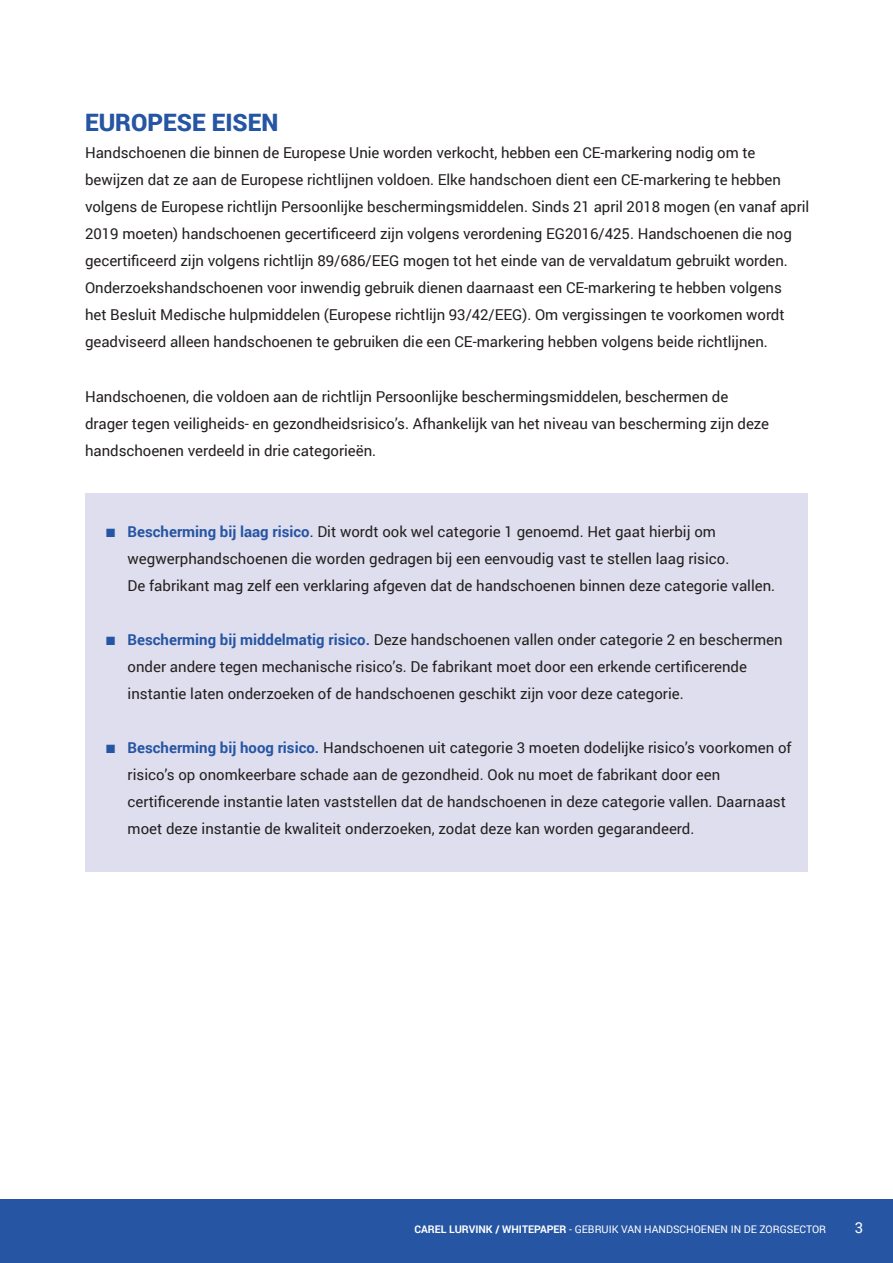
<style>
.page{position:relative;width:893px;height:1263px;background:#fff}
.page>*{position:absolute;margin:0;border:0;box-sizing:border-box;transform-origin:0 0}
.t1{font:900 24px "Roboto";color:#2655a3}
.t2{font:15px/27px "Roboto";letter-spacing:-.005em;color:#241f1f}
.t3{font:15px "Roboto";color:#fff}
.t4{font:10.5px "Roboto";color:#fff}
.s1{color:#2655a3}
.s2{font-weight:700;color:#2655a3}
.s3{font-weight:700}
</style>
<div class="page">
<div style="left:0;top:1199px;width:893px;height:64px;background:#2655a3"></div>
<div style="left:85px;top:494px;width:723px;height:378px;background:#dedeee"></div>
<h1 class="t1" style="left:85px;top:106px;width:195px">EUROPESE EISEN</h1>
<p class="t2" style="left:85px;top:139px;width:726px">Handschoenen die binnen de Europese Unie worden verkocht, hebben een CE-markering nodig om te bewijzen dat ze aan de Europese richtlijnen voldoen. Elke handschoen dient een CE-markering te hebben volgens de Europese richtlijn Persoonlijke beschermingsmiddelen. Sinds 21 april 2018 mogen (en vanaf april 2019 moeten) handschoenen gecertificeerd zijn volgens verordening EG2016/425. Handschoenen die nog gecertificeerd zijn volgens richtlijn 89/686/EEG mogen tot het einde van de vervaldatum gebruikt worden.<br>Onderzoekshandschoenen voor inwendig gebruik dienen daarnaast een CE-markering te hebben volgens<br>het Besluit Medische hulpmiddelen (Europese richtlijn 93/42/EEG). Om vergissingen te voorkomen wordt geadviseerd alleen handschoenen te gebruiken die een CE-markering hebben volgens beide richtlijnen.</p>
<p class="t2" style="left:85px;top:382px;width:686px">Handschoenen, die voldoen aan de richtlijn Persoonlijke beschermingsmiddelen, beschermen de drager tegen veiligheids- en gezondheidsrisico’s. Afhankelijk van het niveau van bescherming zijn deze handschoenen verdeeld in drie categorieën.</p>
<p class="t2" style="left:128px;top:517px;width:649px;text-indent:-21px"><span class="s1">■</span> <span class="s2">Bescherming bij laag risico</span>. Dit wordt ook wel categorie 1 genoemd. Het gaat hierbij om wegwerphandschoenen die worden gedragen bij een eenvoudig vast te stellen laag risico.<br>De fabrikant mag zelf een verklaring afgeven dat de handschoenen binnen deze categorie vallen.</p>
<p class="t2" style="left:128px;top:625px;width:656px;text-indent:-21px"><span class="s1">■</span> <span class="s2">Bescherming bij middelmatig risico.</span> Deze handschoenen vallen onder categorie 2 en beschermen onder andere tegen mechanische risico’s. De fabrikant moet door een erkende certificerende instantie laten onderzoeken of de handschoenen geschikt zijn voor deze categorie.</p>
<p class="t2" style="left:128px;top:733px;width:666px;text-indent:-21px"><span class="s1">■</span> <span class="s2">Bescherming bij hoog risico.</span> Handschoenen uit categorie 3 moeten dodelijke risico’s voorkomen of risico’s op onomkeerbare schade aan de gezondheid. Ook nu moet de fabrikant door een certificerende instantie laten vaststellen dat de handschoenen in deze categorie vallen. Daarnaast moet deze instantie de kwaliteit onderzoeken, zodat deze kan worden gegarandeerd.</p>
<p class="t4" style="left:414px;top:1222px;width:413px"><span class="s3">CAREL LURVINK / WHITEPAPER</span> - GEBRUIK VAN HANDSCHOENEN IN DE ZORGSECTOR</p>
<p class="t3" style="left:855px;top:1217px;width:10px">3</p>
</div>
